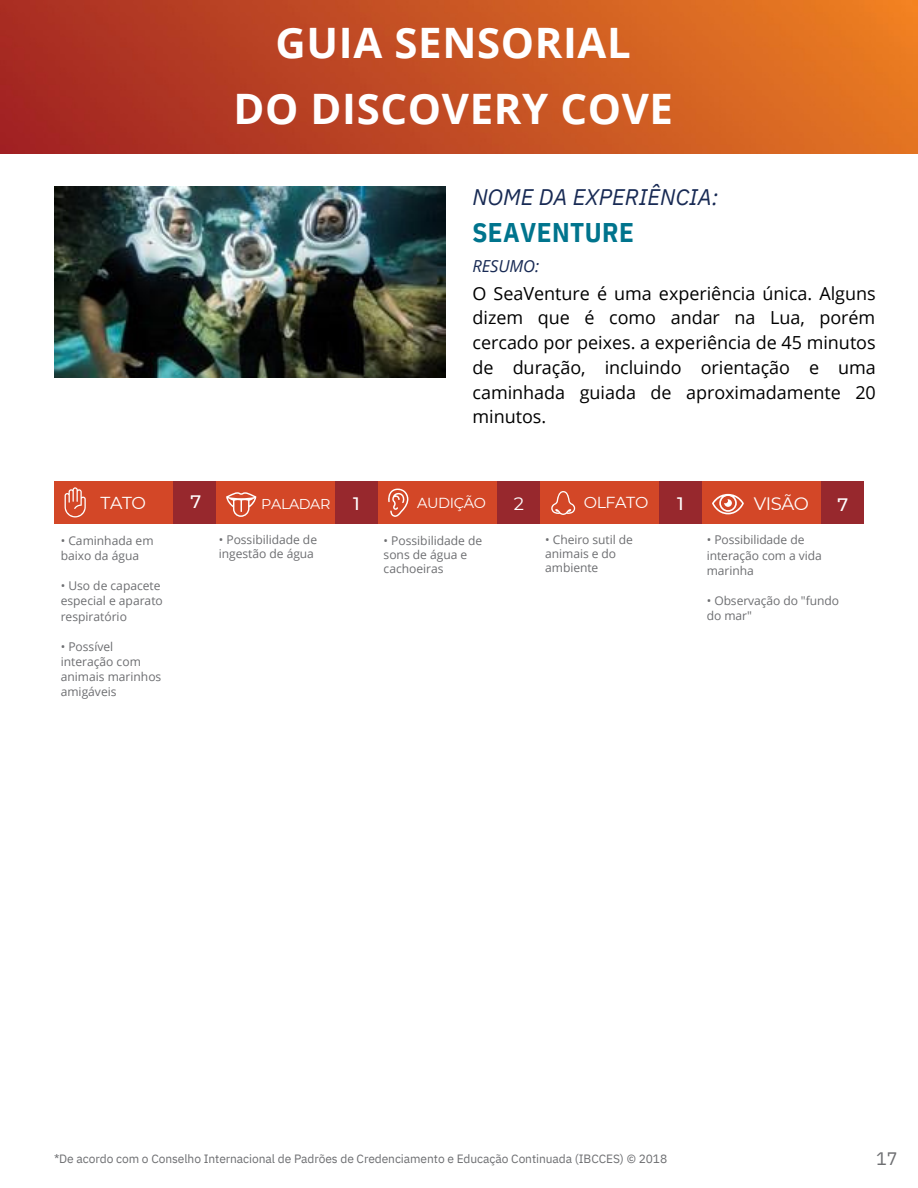
<style>
.page{position:relative;width:918px;height:1188px;background:#fff}
.page>*{position:absolute;margin:0;border:0;box-sizing:border-box;transform-origin:0 0}
.t1{font:700 42px/66.3px "Open Sans";letter-spacing:.015em;color:#fff;text-align:center}
.t2{font:700 27px "IBM Plex Sans Cond";letter-spacing:.015em;color:#00748d}
.t3{font:italic 22.5px "IBM Plex Sans";color:#182a54}
.t4{font:18px/24.8px "Open Sans";color:#000;text-align:justify}
.t5{font:18px "Montserrat";letter-spacing:-.025em;color:#fff}
.t6{font:500 18px "Montserrat";color:#fff}
.t7{font:18px "IBM Plex Sans";color:#6d6e71}
.t8{font:17.25px "Montserrat";color:#fff}
.t9{font:italic 16.5px "Open Sans";letter-spacing:-.005em;color:#182a54}
.t10{font:15.9px "Montserrat";letter-spacing:-.025em;color:#fff}
.t11{font:14.55px "Montserrat";letter-spacing:-.025em;color:#fff}
.t12{font:14.25px "Montserrat";letter-spacing:-.025em;color:#fff}
.t13{font:12px/15.1px "Open Sans";color:#6d6e71}
.t14{font:12px "IBM Plex Sans";letter-spacing:-.005em;color:#6d6e71}
</style>
<div class="page">
<img style="left:0;top:0;width:918px;height:153px">
<img style="left:54px;top:186px;width:392px;height:191px">
<div style="left:54px;top:481px;width:120px;height:43px;background:#d34727"></div>
<div style="left:216px;top:481px;width:120px;height:43px;background:#d34727"></div>
<div style="left:378px;top:481px;width:120px;height:43px;background:#d34727"></div>
<div style="left:540px;top:481px;width:120px;height:43px;background:#d34727"></div>
<div style="left:702px;top:481px;width:120px;height:43px;background:#d34727"></div>
<div style="left:174px;top:481px;width:42px;height:43px;background:#97282d"></div>
<div style="left:336px;top:481px;width:42px;height:43px;background:#97282d"></div>
<div style="left:498px;top:481px;width:42px;height:43px;background:#97282d"></div>
<div style="left:660px;top:481px;width:42px;height:43px;background:#97282d"></div>
<div style="left:822px;top:481px;width:42px;height:43px;background:#97282d"></div>
<svg style="left:551px;top:491px;width:24px;height:24px"></svg>
<svg style="left:712px;top:494px;width:32px;height:20px"></svg>
<svg style="left:388px;top:488px;width:21px;height:29px"></svg>
<svg style="left:226px;top:492px;width:30px;height:25px"></svg>
<svg style="left:65px;top:487px;width:21px;height:30px"></svg>
<h1 class="t1" style="left:233px;top:8px;width:441px">GUIA SENSORIAL<br>DO DISCOVERY COVE</h1>
<h3 class="t3" style="left:473px;top:182px;width:247px">NOME DA EXPERIÊNCIA:</h3>
<h2 class="t2" style="left:473px;top:215px;width:163px">SEAVENTURE</h2>
<h3 class="t9" style="left:473px;top:255px;width:68px">RESUMO:</h3>
<h3 class="t4" style="left:473px;top:280px;width:405px">O SeaVenture é uma experiência única. Alguns dizem que é como andar na Lua, porém cercado por peixes. a experiência de 45 minutos de duração, incluindo orientação e uma caminhada guiada de aproximadamente 20 minutos.</h3>
<h3 class="t8" style="left:101px;top:492px;width:47px">TATO</h3>
<h3 class="t6" style="left:191px;top:491px;width:12px">7</h3>
<p class="t12" style="left:261px;top:496px;width:71px">PALADAR</p>
<h3 class="t6" style="left:353px;top:492px;width:8px">1</h3>
<p class="t11" style="left:417px;top:494px;width:70px">AUDIÇÃO</p>
<h3 class="t5" style="left:514px;top:492px;width:12px">2</h3>
<h3 class="t10" style="left:584px;top:492px;width:66px">OLFATO</h3>
<h3 class="t6" style="left:677px;top:492px;width:8px">1</h3>
<h3 class="t5" style="left:754px;top:492px;width:57px">VISÃO</h3>
<h3 class="t6" style="left:837px;top:493px;width:12px">7</h3>
<p class="t13" style="left:61px;top:533px;width:94px">• Caminhada em baixo da água</p>
<p class="t13" style="left:61px;top:578px;width:104px">• Uso de capacete especial e aparato respiratório</p>
<p class="t13" style="left:61px;top:638px;width:102px">• Possível interação com animais marinhos amigáveis</p>
<p class="t13" style="left:219px;top:533px;width:100px;line-height:14.1px">• Possibilidade de ingestão de água</p>
<p class="t13" style="left:384px;top:533px;width:100px;line-height:14.1px">• Possibilidade de sons de água e cachoeiras</p>
<p class="t13" style="left:545px;top:533px;width:89px;line-height:14.1px">• Cheiro sutil de animais e do ambiente</p>
<p class="t13" style="left:707px;top:532px;width:117px">• Possibilidade de interação com a vida marinha</p>
<p class="t13" style="left:707px;top:593px;width:134px">• Observação do "fundo do mar"</p>
<p class="t14" style="left:54px;top:1151px;width:615px">*De acordo com o Conselho Internacional de Padrões de Credenciamento e Educação Continuada (IBCCES) © 2018</p>
<h3 class="t7" style="left:876px;top:1147px;width:23px">17</h3>
</div>
